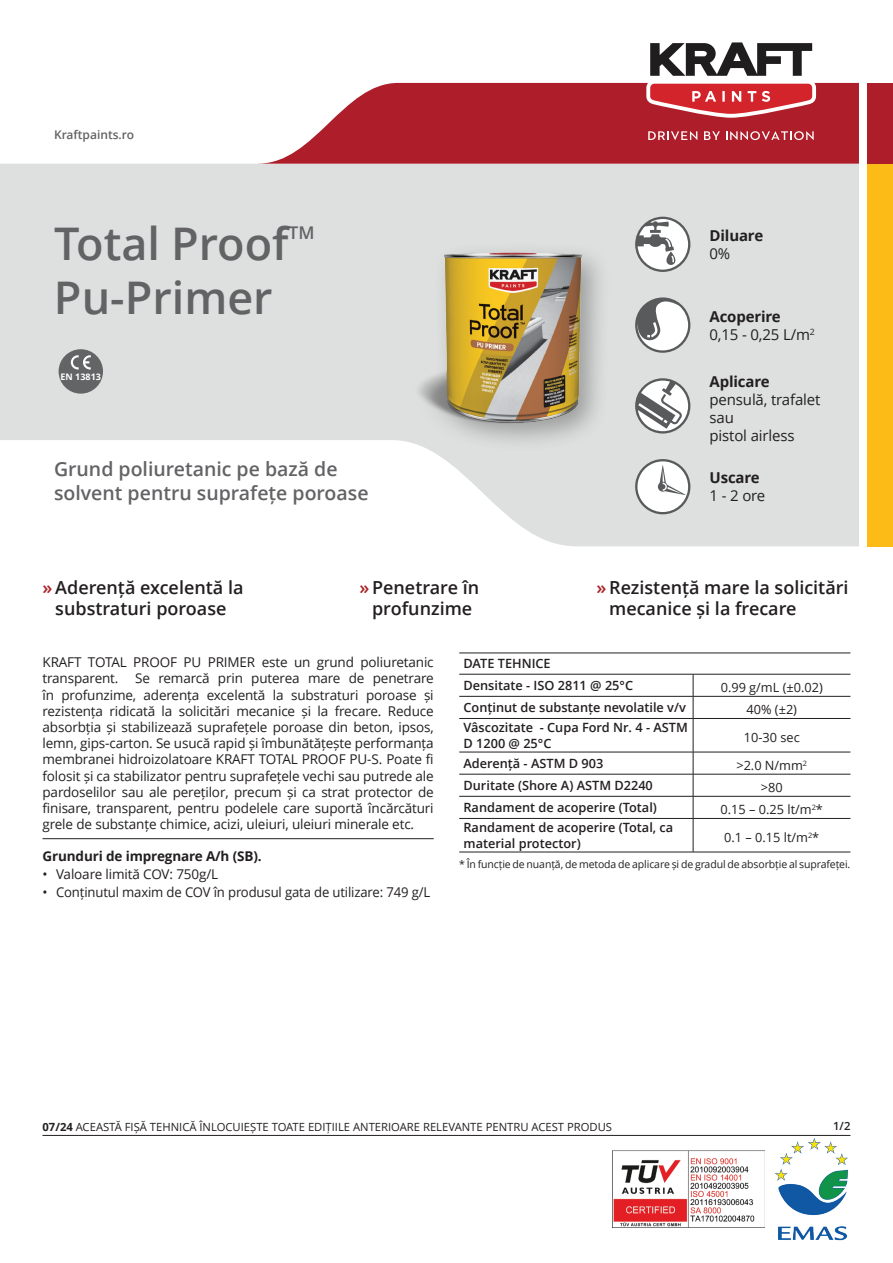
<style>
.page{position:relative;width:893px;height:1263px;background:#fff}
.page>*{position:absolute;margin:0;border:0;box-sizing:border-box;transform-origin:0 0}
.t1{font:600 45px "Open Sans";color:#636366}
.t2{font:600 19.5px/23.4px "Open Sans";color:#636366}
.t3{font:600 18px/21px "Open Sans";color:#231f20;text-align:center}
.t4{font:600 17.55px "Open Sans";color:#636366}
.t5{font:15px/18px "Open Sans";letter-spacing:-.01em;color:#231f20}
.t6{font:700 15px "Open Sans";letter-spacing:-.01em;color:#231f20}
.t7{font:13.5px/16.2px "Open Sans";letter-spacing:-.01em;color:#231f20;text-align:justify}
.t8{font:700 13.5px "Open Sans";letter-spacing:-.01em;color:#231f20}
.t9{font:600 12.75px/15.3px "Open Sans";color:#231f20}
.t10{font:12.75px "Open Sans";color:#231f20}
.t11{font:600 12px "Open Sans";color:#636366}
.t12{font:11.25px "Open Sans";color:#231f20}
.t13{font:600 11.25px "Open Sans";color:#231f20}
.t14{font:10.5px "Open Sans";letter-spacing:-.01em;color:#231f20}
.t15{font:700 9px "Open Sans";color:#fff}
.s1{font-weight:700}
.s2{color:#a92228}
</style>
<div class="page">
<svg style="left:0;top:164px;width:859px;height:382px;fill:#dde0df"></svg>
<svg style="left:259px;top:83px;width:600px;height:81px;background:#b93d48"></svg>
<div style="left:867px;top:83px;width:26px;height:81px;background:#ae1d2a"></div>
<div style="left:867px;top:164px;width:26px;height:382px;background:#fdbb18"></div>
<svg style="left:642px;top:42px;width:178px;height:80px"></svg>
<svg style="left:648px;top:131px;width:49px;height:9px"></svg>
<svg style="left:704px;top:131px;width:16px;height:9px"></svg>
<svg style="left:726px;top:131px;width:88px;height:9px"></svg>
<svg style="left:635px;top:297px;width:55px;height:56px"></svg>
<svg style="left:635px;top:459px;width:55px;height:55px"></svg>
<svg style="left:635px;top:378px;width:55px;height:55px"></svg>
<svg style="left:635px;top:217px;width:55px;height:55px"></svg>
<img style="left:612px;top:1150px;width:152px;height:77px">
<img style="left:775px;top:1138px;width:74px;height:103px">
<hr style="left:43px;top:1135px;width:807px;height:1px;background:#231f20">
<div style="left:412px;top:241px;width:199px;height:212px;background:#231f20;opacity:.35"></div>
<img style="left:411px;top:235px;width:203px;height:203px">
<hr style="left:459px;top:674px;width:234px;height:1px;background:#231f20">
<hr style="left:693px;top:674px;width:157px;height:1px;background:#231f20">
<hr style="left:459px;top:696px;width:234px;height:1px;background:#231f20">
<hr style="left:693px;top:696px;width:157px;height:1px;background:#231f20">
<svg style="left:693px;top:674px;width:1px;height:44px"></svg>
<hr style="left:459px;top:718px;width:234px;height:1px;background:#231f20">
<hr style="left:693px;top:718px;width:157px;height:1px;background:#231f20">
<hr style="left:693px;top:719px;width:1px;height:33px;background:#231f20">
<hr style="left:459px;top:752px;width:234px;height:1px;background:#231f20">
<hr style="left:693px;top:752px;width:157px;height:1px;background:#231f20">
<hr style="left:459px;top:774px;width:234px;height:1px;background:#231f20">
<hr style="left:693px;top:774px;width:157px;height:1px;background:#231f20">
<hr style="left:459px;top:796px;width:234px;height:1px;background:#231f20">
<hr style="left:693px;top:796px;width:157px;height:1px;background:#231f20">
<svg style="left:693px;top:752px;width:1px;height:66px"></svg>
<hr style="left:459px;top:818px;width:234px;height:1px;background:#231f20">
<hr style="left:693px;top:818px;width:157px;height:1px;background:#231f20">
<hr style="left:693px;top:819px;width:1px;height:33px;background:#231f20">
<hr style="left:459px;top:852px;width:234px;height:1px;background:#231f20">
<hr style="left:693px;top:852px;width:157px;height:1px;background:#231f20">
<hr style="left:459px;top:653px;width:234px;height:1px;background:#231f20">
<hr style="left:693px;top:653px;width:157px;height:1px;background:#231f20">
<hr style="left:43px;top:838px;width:391px;height:1px;background:#231f20">
<div style="left:59px;top:349px;width:44px;height:45px;background:#636466;border-radius:50%"></div>
<svg style="left:71px;top:355px;width:20px;height:14px"></svg>
<p class="t11" style="left:54px;top:126px;width:82px">Kraftpaints.ro</p>
<h1 class="t1" style="left:54px;top:213px;width:236px">Total Proof</h1>
<p class="t4" style="left:289px;top:221px;width:28px">TM</p>
<h1 class="t1" style="left:54px;top:267px;width:220px">Pu-Primer</h1>
<p class="t15" style="left:61px;top:371px;width:42px">EN 13813</p>
<h2 class="t2" style="left:54px;top:457px;width:316px">Grund poliuretanic pe bază de solvent pentru suprafețe poroase</h2>
<p class="t6" style="left:709px;top:225px;width:55px">Diluare</p>
<p class="t5" style="left:709px;top:244px;width:22px">0%</p>
<p class="t5" style="left:709px;top:307px;width:107px"><span class="s1">Acoperire<br></span>0,15 - 0,25 L/m<sup>2</sup></p>
<p class="t6" style="left:709px;top:371px;width:62px">Aplicare</p>
<p class="t5" style="left:709px;top:390px;width:112px">pensulă, trafalet sau<br>pistol airless</p>
<p class="t6" style="left:709px;top:467px;width:52px">Uscare</p>
<p class="t5" style="left:709px;top:487px;width:57px">1 - 2 ore</p>
<h3 class="t3" style="left:43px;top:577px;width:202px"><span class="s2">»</span>Aderență excelentă la substraturi poroase</h3>
<h3 class="t3" style="left:609px;top:577px;width:241px;text-align:left;text-indent:-13px"><span class="s2">»</span>Rezistență mare la solicitări mecanice și la frecare</h3>
<h3 class="t3" style="left:359px;top:577px;width:121px"><span class="s2">»</span>Penetrare în profunzime</h3>
<p class="t9" style="left:463px;top:653px;width:171px;line-height:21.8px">DATE TEHNICE<br>Densitate - ISO 2811 @ 25°C</p>
<p class="t7" style="left:43px;top:654px;width:393px">KRAFT TOTAL PROOF PU PRIMER este un grund poliuretanic transparent. Se remarcă prin puterea mare de penetrare în profunzime, aderența excelentă la substraturi poroase și rezistența ridicată la solicitări mecanice și la frecare. Reduce absorbția și stabilizează suprafețele poroase din beton, ipsos, lemn, gips-carton. Se usucă rapid și îmbunătățește performanța membranei hidroizolatoare KRAFT TOTAL PROOF PU-S. Poate fi folosit și ca stabilizator pentru suprafețele vechi sau putrede ale pardoselilor sau ale pereților, precum și ca strat protector de finisare, transparent, pentru podelele care suportă încărcături grele de substanțe chimice, acizi, uleiuri, uleiuri minerale etc.</p>
<p class="t10" style="left:721px;top:679px;width:104px">0.99 g/mL (±0.02)</p>
<p class="t9" style="left:463px;top:700px;width:224px">Conținut de substanțe nevolatile v/v</p>
<p class="t10" style="left:746px;top:701px;width:52px">40% (±2)</p>
<p class="t9" style="left:463px;top:720px;width:226px">Vâscozitate - Cupa Ford Nr. 4 - ASTM<br>D 1200 @ 25°C</p>
<p class="t10" style="left:744px;top:729px;width:57px">10-30 sec</p>
<p class="t9" style="left:463px;top:755px;width:141px">Aderență - ASTM D 903</p>
<p class="t10" style="left:736px;top:756px;width:72px">&gt;2.0 N/mm<sup>2</sup></p>
<p class="t9" style="left:463px;top:777px;width:191px">Duritate (Shore A) ASTM D2240</p>
<p class="t10" style="left:761px;top:779px;width:23px">&gt;80</p>
<p class="t9" style="left:463px;top:800px;width:195px">Randament de acoperire (Total)</p>
<p class="t10" style="left:721px;top:801px;width:104px">0.15 – 0.25 lt/m<sup>2</sup>*</p>
<p class="t9" style="left:463px;top:820px;width:211px">Randament de acoperire (Total, ca material protector)</p>
<p class="t10" style="left:724px;top:829px;width:97px">0.1 – 0.15 lt/m<sup>2</sup>*</p>
<p class="t8" style="left:43px;top:847px;width:221px">Grunduri de impregnare A/h (SB).</p>
<p class="t7" style="left:43px;top:866px;width:177px">• Valoare limită COV: 750g/L</p>
<p class="t7" style="left:43px;top:884px;width:389px">• Conținutul maxim de COV în produsul gata de utilizare: 749 g/L</p>
<p class="t14" style="left:459px;top:857px;width:393px">* În funcție de nuanță, de metoda de aplicare și de gradul de absorbție al suprafeței.</p>
<p class="t12" style="left:43px;top:1119px;width:571px"><span class="s1">07/24</span> ACEASTĂ FIȘĂ TEHNICĂ ÎNLOCUIEȘTE TOATE EDIȚIILE ANTERIOARE RELEVANTE PENTRU ACEST PRODUS</p>
<p class="t13" style="left:833px;top:1118px;width:19px">1/2</p>
</div>
